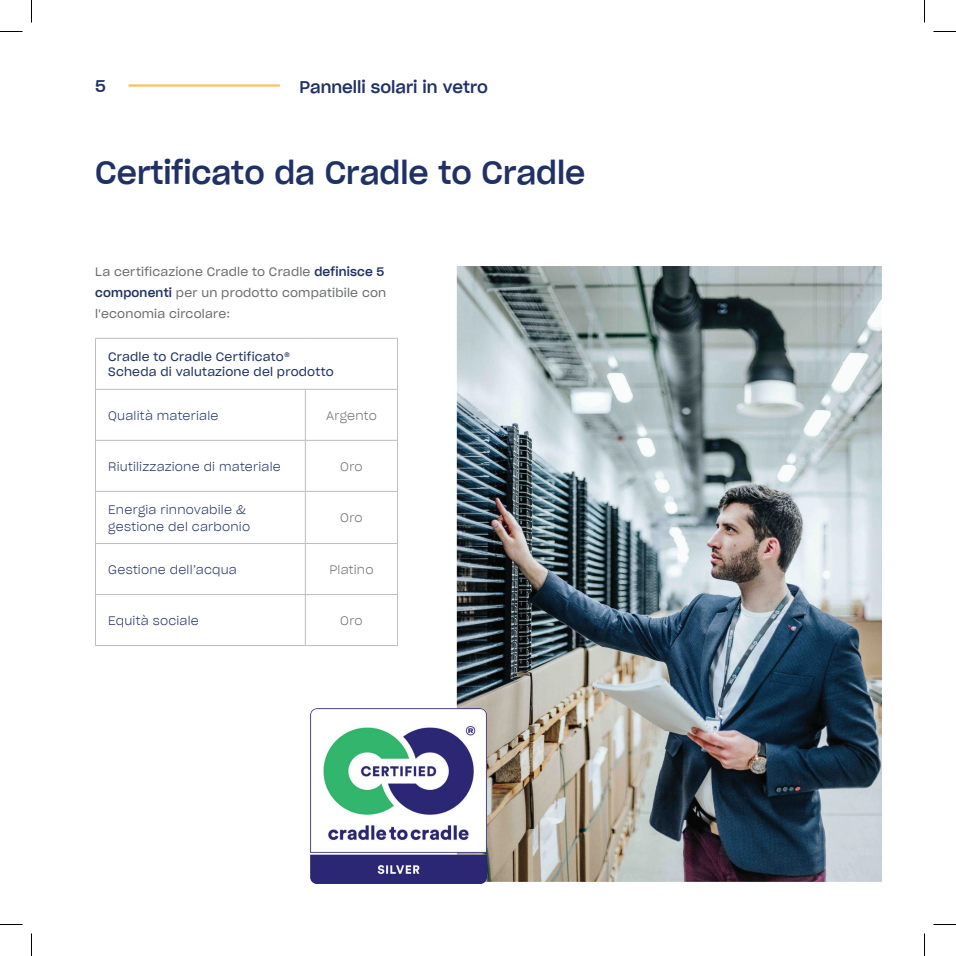
<style>
.page{position:relative;width:956px;height:956px;background:#fff}
.page>*{position:absolute;margin:0;border:0;box-sizing:border-box;transform-origin:0 0}
.t1{font:31.2px "Sharp Grotesk Medium 20";color:#1f3165}
.t2{font:16.5px "Sharp Grotesk Medium 20";color:#1f3165}
.t3{font:12px/17.1px "Sharp Grotesk Light 20";letter-spacing:.015em;color:#1f3165}
.t4{font:12px/21px "Sharp Grotesk Book 20";letter-spacing:.02em;color:#6c6d70}
.t5{font:12px/15px "Sharp Grotesk Book 20";letter-spacing:.015em;color:#1f3165}
.t6{font:12px "Sharp Grotesk Light 20";letter-spacing:.015em;color:#6c6d70}
.s1{font-family:"Sharp Grotesk Medium 20";color:#1f3165}
</style>
<div class="page">
<hr style="left:128px;top:84px;width:152px;height:3px;background:#fdbe5d">
<img style="left:457px;top:266px;width:425px;height:616px">
<img style="left:311px;top:708px;width:175px;height:176px">
<hr style="left:95px;top:338px;width:210px;height:1px;background:#bcbdc0">
<hr style="left:95px;top:338px;width:1px;height:51px;background:#bcbdc0">
<hr style="left:305px;top:338px;width:93px;height:1px;background:#bcbdc0">
<hr style="left:397px;top:338px;width:1px;height:51px;background:#bcbdc0">
<hr style="left:95px;top:389px;width:210px;height:1px;background:#bcbdc0">
<hr style="left:95px;top:389px;width:1px;height:51px;background:#bcbdc0">
<hr style="left:305px;top:389px;width:93px;height:1px;background:#bcbdc0">
<hr style="left:305px;top:389px;width:1px;height:51px;background:#bcbdc0">
<hr style="left:397px;top:389px;width:1px;height:51px;background:#bcbdc0">
<hr style="left:95px;top:440px;width:210px;height:1px;background:#bcbdc0">
<hr style="left:95px;top:440px;width:1px;height:51px;background:#bcbdc0">
<hr style="left:305px;top:440px;width:93px;height:1px;background:#bcbdc0">
<hr style="left:305px;top:440px;width:1px;height:51px;background:#bcbdc0">
<hr style="left:397px;top:440px;width:1px;height:51px;background:#bcbdc0">
<hr style="left:95px;top:491px;width:210px;height:1px;background:#bcbdc0">
<hr style="left:95px;top:492px;width:1px;height:51px;background:#bcbdc0">
<hr style="left:305px;top:491px;width:93px;height:1px;background:#bcbdc0">
<hr style="left:305px;top:492px;width:1px;height:51px;background:#bcbdc0">
<hr style="left:397px;top:492px;width:1px;height:51px;background:#bcbdc0">
<hr style="left:95px;top:543px;width:210px;height:1px;background:#bcbdc0">
<hr style="left:95px;top:544px;width:1px;height:50px;background:#bcbdc0">
<hr style="left:305px;top:543px;width:93px;height:1px;background:#bcbdc0">
<hr style="left:305px;top:544px;width:1px;height:50px;background:#bcbdc0">
<hr style="left:397px;top:544px;width:1px;height:50px;background:#bcbdc0">
<hr style="left:95px;top:594px;width:210px;height:1px;background:#bcbdc0">
<hr style="left:95px;top:595px;width:1px;height:50px;background:#bcbdc0">
<hr style="left:305px;top:594px;width:93px;height:1px;background:#bcbdc0">
<hr style="left:305px;top:595px;width:1px;height:50px;background:#bcbdc0">
<hr style="left:397px;top:595px;width:1px;height:50px;background:#bcbdc0">
<hr style="left:95px;top:645px;width:210px;height:1px;background:#bcbdc0">
<hr style="left:305px;top:645px;width:93px;height:1px;background:#bcbdc0">
<svg style="left:0;top:31px;width:22px;height:1px"></svg>
<svg style="left:933px;top:31px;width:23px;height:1px"></svg>
<svg style="left:0;top:924px;width:22px;height:1px"></svg>
<svg style="left:933px;top:924px;width:23px;height:1px"></svg>
<svg style="left:31px;top:0;width:1px;height:23px"></svg>
<svg style="left:31px;top:933px;width:1px;height:23px"></svg>
<svg style="left:924px;top:0;width:1px;height:23px"></svg>
<svg style="left:924px;top:933px;width:1px;height:23px"></svg>
<h2 class="t2" style="left:95px;top:72px;width:12px">5</h2>
<h2 class="t2" style="left:299px;top:73px;width:190px">Pannelli solari in vetro</h2>
<h1 class="t1" style="left:95px;top:147px;width:492px">Certificato da Cradle to Cradle</h1>
<p class="t4" style="left:95px;top:260px;width:292px">La certificazione Cradle to Cradle <span class="s1">definisce 5 componenti</span> per un prodotto compatibile con l'economia circolare:</p>
<p class="t5" style="left:108px;top:349px;width:227px">Cradle to Cradle Certificato®<br>Scheda di valutazione del prodotto</p>
<p class="t3" style="left:108px;top:406px;width:112px">Qualità materiale</p>
<p class="t6" style="left:326px;top:406px;width:52px">Argento</p>
<p class="t3" style="left:108px;top:457px;width:174px">Riutilizzazione di materiale</p>
<p class="t6" style="left:340px;top:457px;width:24px">Oro</p>
<p class="t3" style="left:108px;top:500px;width:143px">Energia rinnovabile &amp; gestione del carbonio</p>
<p class="t6" style="left:340px;top:509px;width:24px">Oro</p>
<p class="t3" style="left:108px;top:560px;width:130px">Gestione dell’acqua</p>
<p class="t6" style="left:329px;top:560px;width:46px">Platino</p>
<p class="t3" style="left:108px;top:611px;width:92px">Equità sociale</p>
<p class="t6" style="left:340px;top:611px;width:24px">Oro</p>
</div>
